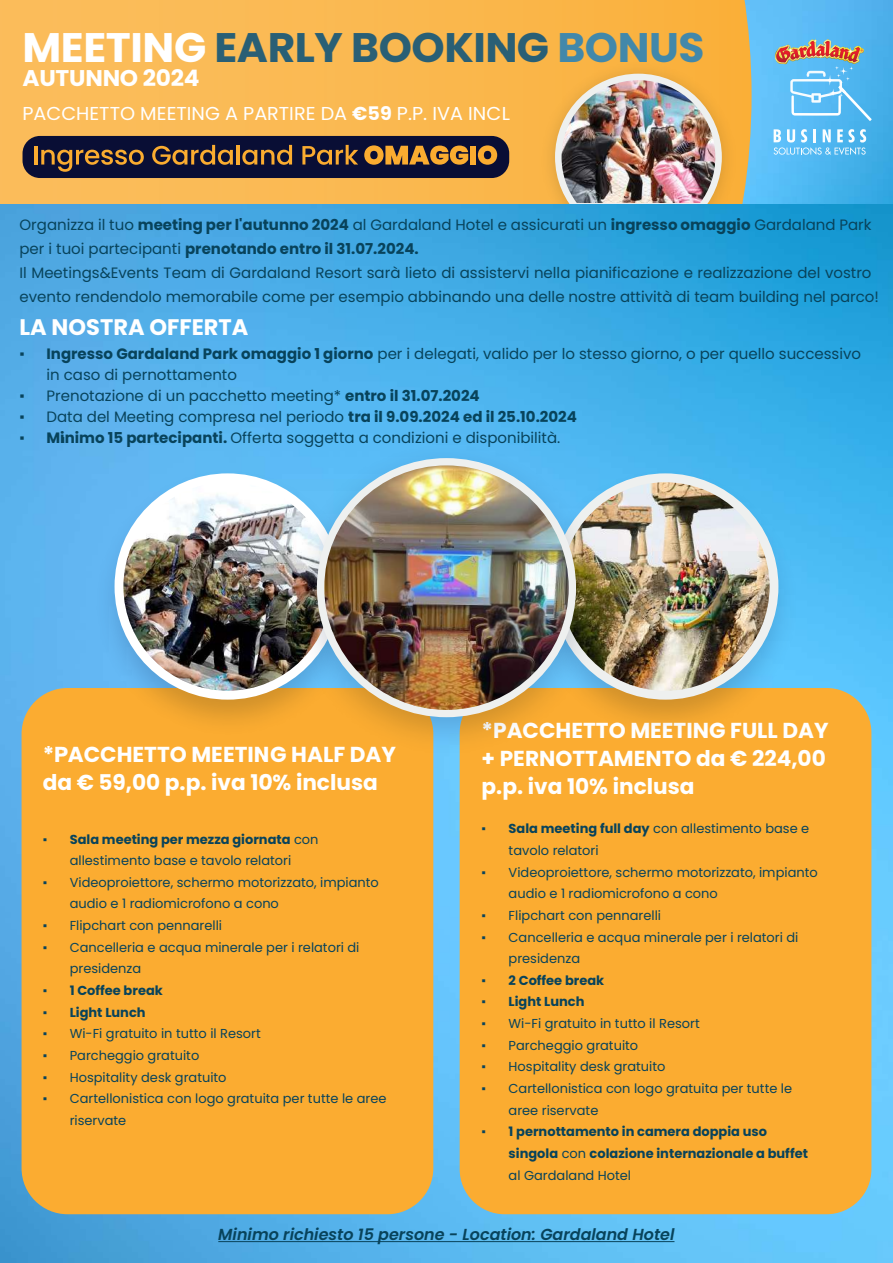
<style>
.page{position:relative;width:893px;height:1263px;background:#fff}
.page>*{position:absolute;margin:0;border:0;box-sizing:border-box;transform-origin:0 0}
.t1{font:700 41.25px "Poppins";letter-spacing:-.01em;color:#295f75}
.t2{font:700 22.65px "Poppins";letter-spacing:-.01em;color:#fff}
.t3{font:700 22.5px "Poppins";color:#fff}
.t4{font:700 21.6px/28px "Poppins";color:#fff}
.t5{font:18.75px "Poppins";color:#fff}
.t6{font:italic 600 15.9px "Poppins";color:#08435b}
.t7{font:15px/24px "Poppins";color:#08435b}
.t8{font:13.05px/21.6px "Poppins";color:#08435b}
.t9{font:700 13.05px/21.6px "Poppins";color:#08435b}
.s1{color:#fff}
.s2{color:#4288aa}
.s3{font-weight:700}
.s4{font-family:"Times New Roman"}
.s5{font-family:"Times New Roman";font-weight:400}
.s6{font-weight:400}
</style>
<div class="page">
<img style="left:0;top:203px;width:893px;height:1060px">
<hr style="left:218px;top:1241px;width:456px;height:1px;background:#08435b">
<div style="left:22px;top:688px;width:411px;height:526px;background:#fbac31;border-radius:46px"></div>
<div style="left:460px;top:688px;width:411px;height:526px;background:#fbac31;border-radius:45px"></div>
<img style="left:63px;top:438px;width:200px;height:283px">
<div style="left:115px;top:473px;width:226px;height:227px;background:#fff;border-radius:50%"></div>
<img style="left:123px;top:482px;width:209px;height:209px;border-radius:104px">
<img style="left:630px;top:438px;width:200px;height:283px">
<div style="left:552px;top:473px;width:226px;height:227px;background:#eef0ef;border-radius:50%"></div>
<img style="left:561px;top:482px;width:209px;height:209px;border-radius:104px">
<img style="left:263px;top:415px;width:367px;height:367px">
<div style="left:317px;top:458px;width:259px;height:259px;background:#eef0ef;border-radius:50%"></div>
<img style="left:324px;top:465px;width:245px;height:245px;border-radius:122px">
<img style="left:752px;top:0;width:141px;height:203px">
<svg style="left:0;top:0;width:752px;height:203px;background:#fab953"></svg>
<svg style="left:774px;top:129px;width:92px;height:26px;background:#80cbf5"></svg>
<img style="left:774px;top:35px;width:94px;height:2px">
<img style="left:774px;top:37px;width:9px;height:31px">
<img style="left:783px;top:37px;width:85px;height:1px">
<img style="left:776px;top:38px;width:96px;height:83px">
<div style="left:23px;top:136px;width:486px;height:42px;background:#090e35;border-radius:17px"></div>
<hr style="left:35px;top:146px;width:3px;height:19px;background:#faac30">
<svg style="left:41px;top:150px;width:103px;height:22px"></svg>
<svg style="left:152px;top:145px;width:81px;height:20px"></svg>
<hr style="left:237px;top:145px;width:3px;height:20px;background:#faac30">
<svg style="left:242px;top:145px;width:50px;height:20px"></svg>
<svg style="left:302px;top:145px;width:56px;height:20px"></svg>
<svg style="left:364px;top:145px;width:104px;height:20px"></svg>
<div style="left:470px;top:146px;width:6px;height:19px;background:#faac30"></div>
<svg style="left:478px;top:145px;width:19px;height:20px"></svg>
<img style="left:503px;top:23px;width:271px;height:180px">
<svg style="left:555px;top:74px;width:167px;height:129px;background:#f2c377"></svg>
<img style="left:562px;top:80px;width:153px;height:123px">
<h1 class="t1" style="left:23px;top:24px;width:683px"><span class="s1">MEETING</span> EARLY BOOKING <span class="s2">BONUS</span></h1>
<h2 class="t2" style="left:23px;top:65px;width:179px">AUTUNNO 2024</h2>
<h3 class="t5" style="left:23px;top:103px;width:488px">PACCHETTO MEETING A PARTIRE DA <span class="s3">€59</span> P.P. IVA INCL</h3>
<p class="t7" style="left:20px;top:213px;width:861px">Organizza il tuo <span class="s3">meeting per l'autunno 2024</span> al Gardaland Hotel e assicurati un <span class="s3">ingresso omaggio</span> Gardaland Park per i tuoi partecipanti <span class="s3">prenotando entro il 31.07.2024.<br></span>Il Meetings&amp;Events Team di Gardaland Resort sarà lieto di assistervi nella pianificazione e realizzazione del vostro evento rendendolo memorabile come per esempio abbinando una delle nostre attività di team building nel parco!</p>
<h3 class="t3" style="left:20px;top:314px;width:230px">LA NOSTRA OFFERTA</h3>
<p class="t7" style="left:47px;top:343px;width:816px;line-height:21px;text-indent:-27px"><span class="s4">▪</span> <span class="s3">Ingresso Gardaland Park omaggio 1 giorno</span> per i delegati, valido per lo stesso giorno, o per quello successivo in caso di pernottamento</p>
<p class="t7" style="left:20px;top:384px;width:462px"><span class="s4">▪</span> Prenotazione di un pacchetto meeting* <span class="s3">entro il 31.07.2024</span></p>
<p class="t7" style="left:20px;top:405px;width:559px"><span class="s4">▪</span> Data del Meeting compresa nel periodo <span class="s3">tra il 9.09.2024 ed il 25.10.2024</span></p>
<p class="t7" style="left:20px;top:426px;width:542px"><span class="s4">▪</span> <span class="s3">Minimo 15 partecipanti.</span> Offerta soggetta a condizioni e disponibilità.</p>
<h3 class="t4" style="left:43px;top:740px;width:355px">*PACCHETTO MEETING HALF DAY da € 59,00 p.p. iva 10% inclusa</h3>
<p class="t8" style="left:43px;top:828px;width:277px;text-align:center"><span class="s4">▪</span> <span class="s3">Sala meeting per mezza giornata</span> con allestimento base e tavolo relatori</p>
<p class="t8" style="left:70px;top:871px;width:311px;text-indent:-27px"><span class="s4">▪</span> Videoproiettore, schermo motorizzato, impianto audio e 1 radiomicrofono a cono</p>
<p class="t8" style="left:43px;top:915px;width:181px"><span class="s4">▪</span> Flipchart con pennarelli</p>
<p class="t8" style="left:70px;top:936px;width:291px;text-indent:-27px"><span class="s4">▪</span> Cancelleria e acqua minerale per i relatori di presidenza</p>
<p class="t9" style="left:43px;top:980px;width:122px"><span class="s5">▪</span> 1 Coffee break</p>
<p class="t9" style="left:43px;top:1001px;width:104px"><span class="s5">▪</span> Light Lunch</p>
<p class="t8" style="left:43px;top:1023px;width:220px"><span class="s4">▪</span> Wi-Fi gratuito in tutto il Resort</p>
<p class="t8" style="left:43px;top:1045px;width:158px"><span class="s4">▪</span> Parcheggio gratuito</p>
<p class="t8" style="left:43px;top:1066px;width:185px"><span class="s4">▪</span> Hospitality desk gratuito</p>
<p class="t8" style="left:70px;top:1088px;width:318px;text-indent:-27px"><span class="s4">▪</span> Cartellonistica con logo gratuita per tutte le aree riservate</p>
<h3 class="t4" style="left:482px;top:716px;width:349px">*PACCHETTO MEETING FULL DAY + PERNOTTAMENTO da € 224,00 p.p. iva 10% inclusa</h3>
<p class="t8" style="left:509px;top:818px;width:302px;text-indent:-27px"><span class="s4">▪</span> <span class="s3">Sala meeting full day</span> con allestimento base e tavolo relatori</p>
<p class="t8" style="left:509px;top:861px;width:311px;text-indent:-27px"><span class="s4">▪</span> Videoproiettore, schermo motorizzato, impianto audio e 1 radiomicrofono a cono</p>
<p class="t8" style="left:482px;top:904px;width:181px"><span class="s4">▪</span> Flipchart con pennarelli</p>
<p class="t8" style="left:509px;top:926px;width:291px;text-indent:-27px"><span class="s4">▪</span> Cancelleria e acqua minerale per i relatori di presidenza</p>
<p class="t9" style="left:482px;top:969px;width:124px"><span class="s5">▪</span> 2 Coffee break</p>
<p class="t9" style="left:482px;top:991px;width:104px"><span class="s5">▪</span> Light Lunch</p>
<p class="t8" style="left:482px;top:1013px;width:220px"><span class="s4">▪</span> Wi-Fi gratuito in tutto il Resort</p>
<p class="t8" style="left:482px;top:1034px;width:158px"><span class="s4">▪</span> Parcheggio gratuito</p>
<p class="t8" style="left:482px;top:1056px;width:185px"><span class="s4">▪</span> Hospitality desk gratuito</p>
<p class="t8" style="left:509px;top:1078px;width:285px;text-indent:-27px"><span class="s4">▪</span> Cartellonistica con logo gratuita per tutte le aree riservate</p>
<p class="t9" style="left:509px;top:1121px;width:301px;text-indent:-27px"><span class="s5">▪</span> 1 pernottamento in camera doppia uso singola <span class="s6">con</span> colazione internazionale a buffet <span class="s6">al Gardaland Hotel</span></p>
<p class="t6" style="left:218px;top:1225px;width:458px">Minimo richiesto 15 persone - Location: Gardaland Hotel</p>
</div>
